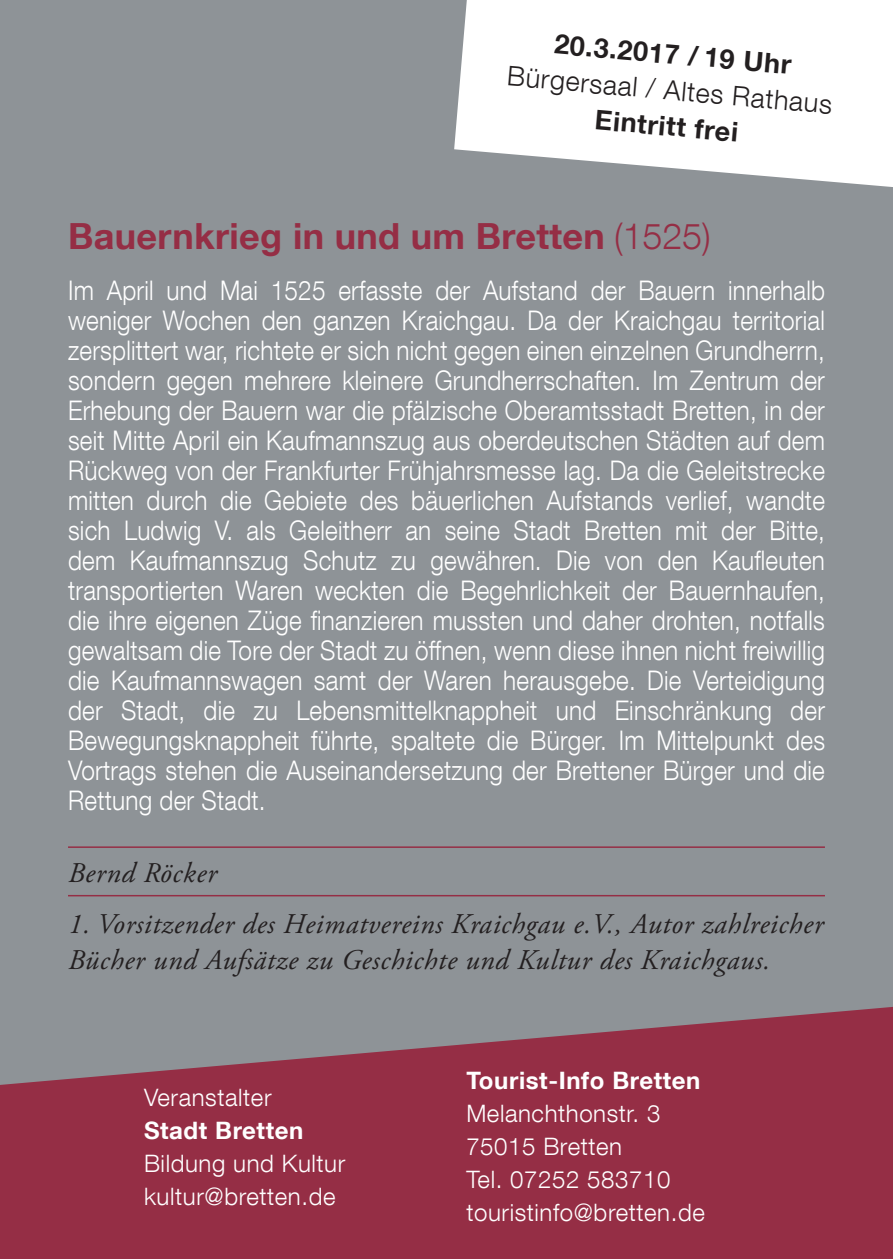
<style>
.page{position:relative;width:893px;height:1259px;background:#8e9397}
.page>*{position:absolute;margin:0;border:0;box-sizing:border-box;transform-origin:0 0}
.t1{font:700 36px "Helvetica Neue LT Com";letter-spacing:.01em;color:#952e45}
.t2{font:italic 28.5px/36px "Adobe Garamond Pro";letter-spacing:.025em;color:#231f20}
.t3{font:300 27px/30px "Helvetica Neue LT Com";letter-spacing:.01em;color:#fff;text-align:justify;scale:.9 1}
.t4{font:700 27px "Helvetica Neue LT Com";color:#231f20}
.t5{font:300 27px "Helvetica Neue LT Com";color:#231f20}
.t6{font:300 24px/33px "Helvetica Neue LT Com";letter-spacing:.025em;color:#fff}
.t7{font:700 24px "Helvetica Neue LT Com";letter-spacing:.025em;color:#fff}
.s1{font-weight:300}
</style>
<div class="page">
<hr style="left:68px;top:846px;width:757px;height:2px;background:#952e45">
<hr style="left:68px;top:895px;width:757px;height:1px;background:#952e45">
<svg style="left:454px;top:0;width:439px;height:187px;background:#f2f2f3"></svg>
<svg style="left:0;top:1007px;width:893px;height:252px;fill:#952e45"></svg>
<p class="t4" style="left:556px;top:27px;width:239px;rotate:5deg">20.3.2017 / 19 Uhr</p>
<p class="t5" style="left:509px;top:59px;width:327px;rotate:5deg">Bürgersaal / Altes Rathaus</p>
<p class="t4" style="left:597px;top:103px;width:145px;rotate:5deg">Eintritt frei</p>
<h1 class="t1" style="left:68px;top:213px;width:644px">Bauernkrieg in und um Bretten <span class="s1">(1525)</span></h1>
<p class="t3" style="left:68px;top:275px;width:843px">Im April und Mai 1525 erfasste der Aufstand der Bauern innerhalb weniger Wochen den ganzen Kraichgau. Da der Kraichgau territorial zersplittert war, richtete er sich nicht gegen einen einzelnen Grundherrn, sondern gegen mehrere kleinere Grundherrschaften. Im Zentrum der Erhebung der Bauern war die pfälzische Oberamtsstadt Bretten, in der seit Mitte April ein Kaufmannszug aus oberdeutschen Städten auf dem Rückweg von der Frankfurter Frühjahrsmesse lag. Da die Geleitstrecke mitten durch die Gebiete des bäuerlichen Aufstands verlief, wandte sich Ludwig V. als Geleitherr an seine Stadt Bretten mit der Bitte, dem Kaufmannszug Schutz zu gewähren. Die von den Kaufleuten transportierten Waren weckten die Begehrlichkeit der Bauernhaufen, die ihre eigenen Züge finanzieren mussten und daher drohten, notfalls gewaltsam die Tore der Stadt zu öffnen, wenn diese ihnen nicht freiwillig die Kaufmannswagen samt der Waren herausgebe. Die Verteidigung der Stadt, die zu Lebensmittelknappheit und Einschränkung der Bewegungsknappheit führte, spaltete die Bürger. Im Mittelpunkt des Vortrags stehen die Auseinandersetzung der Brettener Bürger und die Rettung der Stadt.</p>
<p class="t2" style="left:68px;top:856px;width:150px">Bernd Röcker</p>
<p class="t2" style="left:68px;top:907px;width:757px">1. Vorsitzender des Heimatvereins Kraichgau e.V., Autor zahlreicher<br>Bücher und Aufsätze zu Geschichte und Kultur des Kraichgaus.</p>
<p class="t6" style="left:144px;top:1080px;width:129px">Veranstalter</p>
<p class="t7" style="left:144px;top:1115px;width:161px">Stadt Bretten</p>
<p class="t6" style="left:144px;top:1146px;width:203px">Bildung und Kultur kultur@bretten.de</p>
<p class="t7" style="left:466px;top:1065px;width:236px">Tourist-Info Bretten</p>
<p class="t6" style="left:466px;top:1096px;width:240px">Melanchthonstr. 3<br>75015 Bretten<br>Tel. 07252 583710 touristinfo@bretten.de</p>
</div>
